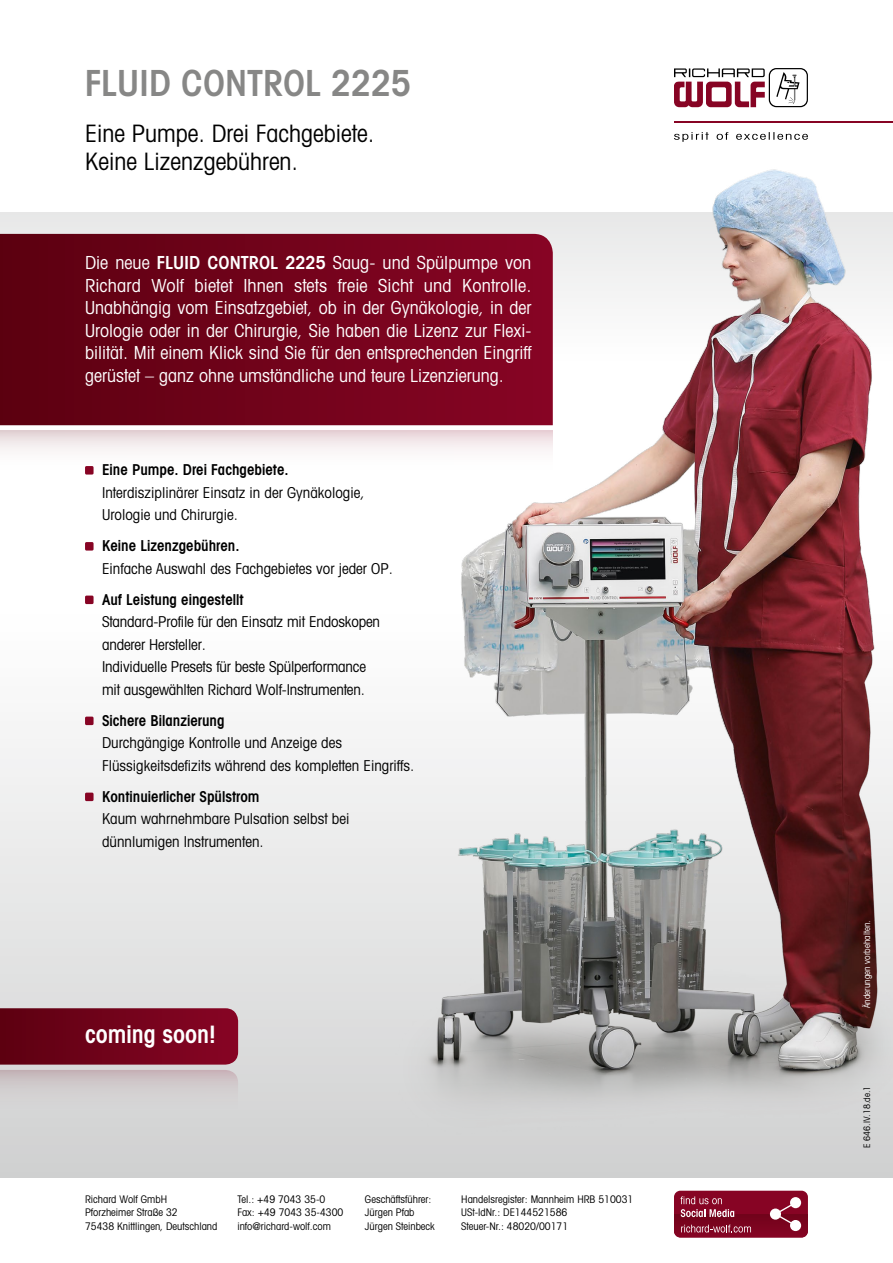
<style>
.page{position:relative;width:893px;height:1263px;background:#fff}
.page>*{position:absolute;margin:0;border:0;box-sizing:border-box;transform-origin:0 0}
.t1{font:600 condensed 36px "Avant Garde";color:#878786}
.t2{font:condensed 24px/28.8px "Avant Garde";color:#000}
.t3{font:600 condensed 24px "Avant Garde";color:#fff}
.t4{font:condensed 18px/22.5px "Avant Garde";color:#fff;text-align:justify}
.t5{font:condensed 15px/22.5px "Avant Garde";color:#000}
.t6{font:600 condensed 15px "Avant Garde";color:#000}
.t7{font:condensed 10.5px/13.5px "Avant Garde";color:#000}
.t8{font:condensed 9px "Avant Garde";color:#fff}
.t9{font:condensed 9px "Avant Garde";color:#000}
.s1{font-weight:600}
</style>
<div class="page">
<div style="left:0;top:612px;width:893px;height:566px;background:linear-gradient(to bottom,#fff,#cfd0d0)"></div>
<div style="left:0;top:213px;width:893px;height:148px;background:#e9e9e9"></div>
<svg style="left:674px;top:68px;width:134px;height:5px"></svg>
<div style="left:674px;top:1191px;width:134px;height:46px;background:#870424;border-radius:6px"></div>
<svg style="left:674px;top:1196px;width:134px;height:41px"></svg>
<svg style="left:0;top:431px;width:388px;height:19px"></svg>
<svg style="left:0;top:234px;width:388px;height:191px;background:#6b0117"></svg>
<div style="left:85px;top:466px;width:9px;height:9px;background:#870424;border-radius:2px"></div>
<div style="left:85px;top:542px;width:9px;height:9px;background:#870424;border-radius:2px"></div>
<div style="left:85px;top:596px;width:9px;height:8px;background:#870424;border-radius:2px"></div>
<div style="left:85px;top:717px;width:9px;height:8px;background:#870424;border-radius:2px"></div>
<div style="left:85px;top:793px;width:9px;height:8px;background:#870424;border-radius:2px"></div>
<img style="left:388px;top:73px;width:505px;height:1105px">
<svg style="left:0;top:1008px;width:238px;height:56px;background:#73041c"></svg>
<svg style="left:0;top:1070px;width:238px;height:72px;background:#d2cfcf"></svg>
<h1 class="t1" style="left:85px;top:61px;width:328px">FLUID CONTROL 2225</h1>
<h2 class="t2" style="left:85px;top:118px;width:291px">Eine Pumpe. Drei Fachgebiete.<br>Keine Lizenzgebühren.</h2>
<p class="t4" style="left:85px;top:251px;width:448px">Die neue <span class="s1">FLUID CONTROL 2225</span> Saug- und Spülpumpe von Richard Wolf bietet Ihnen stets freie Sicht und Kontrolle.<br>Unabhängig vom Einsatzgebiet, ob in der Gynäkologie, in der Urologie oder in der Chirurgie, Sie haben die Lizenz zur Flexi&shy;bilität. Mit einem Klick sind Sie für den entsprechenden Eingriff gerüstet – ganz ohne umständliche und teure Lizenzierung.</p>
<p class="t6" style="left:102px;top:461px;width:188px">Eine Pumpe. Drei Fachgebiete.</p>
<p class="t5" style="left:102px;top:481px;width:264px">Interdisziplinärer Einsatz in der Gynäkologie,<br>Urologie und Chirurgie.</p>
<p class="t6" style="left:102px;top:537px;width:139px">Keine Lizenzgebühren.</p>
<p class="t5" style="left:102px;top:557px;width:292px">Einfache Auswahl des Fachgebietes vor jeder OP.</p>
<p class="t6" style="left:102px;top:590px;width:143px">Auf Leistung eingestellt</p>
<p class="t5" style="left:102px;top:610px;width:280px">Standard-Profile für den Einsatz mit Endoskopen anderer Hersteller.<br>Individuelle Presets für beste Spülperformance mit ausgewählten Richard Wolf-Instrumenten.</p>
<p class="t6" style="left:102px;top:711px;width:124px">Sichere Bilanzierung</p>
<p class="t5" style="left:102px;top:731px;width:314px">Durchgängige Kontrolle und Anzeige des<br>Flüssigkeitsdefizits während des kompletten Eingriffs.</p>
<p class="t6" style="left:102px;top:787px;width:159px">Kontinuierlicher Spülstrom</p>
<p class="t5" style="left:102px;top:807px;width:249px">Kaum wahrnehmbare Pulsation selbst bei dünnlumigen Instrumenten.</p>
<h2 class="t3" style="left:85px;top:1019px;width:132px">coming soon!</h2>
<p class="t7" style="left:85px;top:1192px;width:134px">Richard Wolf GmbH<br>Pforzheimer Straße 32<br>75438 Knittlingen, Deutschland</p>
<p class="t7" style="left:237px;top:1192px;width:108px">Tel.: +49 7043 35-0<br>Fax: +49 7043 35-4300 info@richard-wolf.com</p>
<p class="t7" style="left:365px;top:1192px;width:71px">Geschäftsführer:<br>Jürgen Pfab<br>Jürgen Steinbeck</p>
<p class="t7" style="left:461px;top:1192px;width:174px">Handelsregister: Mannheim HRB 510031<br>USt-IdNr.: DE144521586<br>Steuer-Nr.: 48020/00171</p>
<p class="t8" style="left:861px;top:1008px;width:89px;rotate:-90deg">Änderungen vorbehalten.</p>
<p class="t9" style="left:861px;top:1148px;width:64px;rotate:-90deg">E 646.IV.18.de.1</p>
</div>
